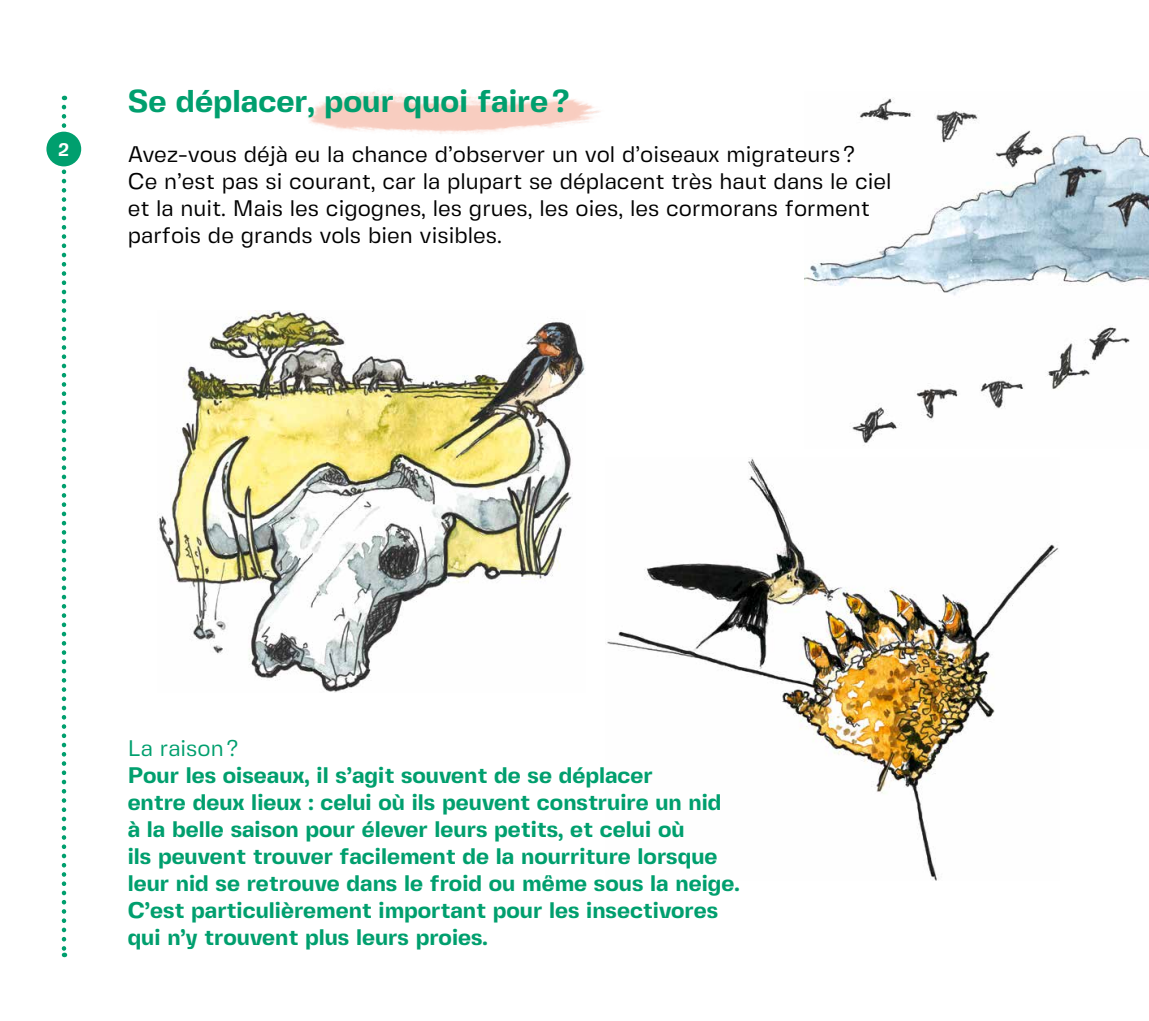
<style>
.page{position:relative;width:1149px;height:1021px;background:#fff}
.page>*{position:absolute;margin:0;border:0;box-sizing:border-box;transform-origin:0 0}
.t1{font:700 31.5px "Fivo Sans Modern";color:#009f6e}
.t2{font:700 22.5px/27px "Fivo Sans Modern";color:#009f6e}
.t3{font:22.5px/27px "Fivo Sans Modern";color:#000}
.t4{font:22.5px "Fivo Sans Modern";color:#009f6e}
.t5{font:700 18px "Fivo Sans Modern";color:#fff}
</style>
<div class="page">
<img style="left:308px;top:91px;width:293px;height:43px">
<img style="left:804px;top:98px;width:344px;height:348px">
<img style="left:158px;top:310px;width:427px;height:382px">
<img style="left:607px;top:458px;width:452px;height:423px">
<svg style="left:62px;top:107px;width:4px;height:850px"></svg>
<div style="left:46px;top:132px;width:35px;height:34px;background:#009f6e;border-radius:50%"></div>
<p class="t5" style="left:59px;top:138px;width:12px">2</p>
<h1 class="t1" style="left:128px;top:82px;width:443px">Se déplacer, pour quoi faire?</h1>
<p class="t3" style="left:128px;top:141px;width:765px">Avez-vous déjà eu la chance d’observer un vol d’oiseaux migrateurs?<br>Ce n’est pas si courant, car la plupart se déplacent très haut dans le ciel et la nuit. Mais les cigognes, les grues, les oies, les cormorans forment parfois de grands vols bien visibles.</p>
<p class="t4" style="left:128px;top:734px;width:112px">La raison?</p>
<p class="t2" style="left:128px;top:762px;width:613px">Pour les oiseaux, il s’agit souvent de se déplacer<br>entre deux lieux : celui où ils peuvent construire un nid à la belle saison pour élever leurs petits, et celui où<br>ils peuvent trouver facilement de la nourriture lorsque leur nid se retrouve dans le froid ou même sous la neige.<br>C’est particulièrement important pour les insectivores qui n’y trouvent plus leurs proies.</p>
</div>
